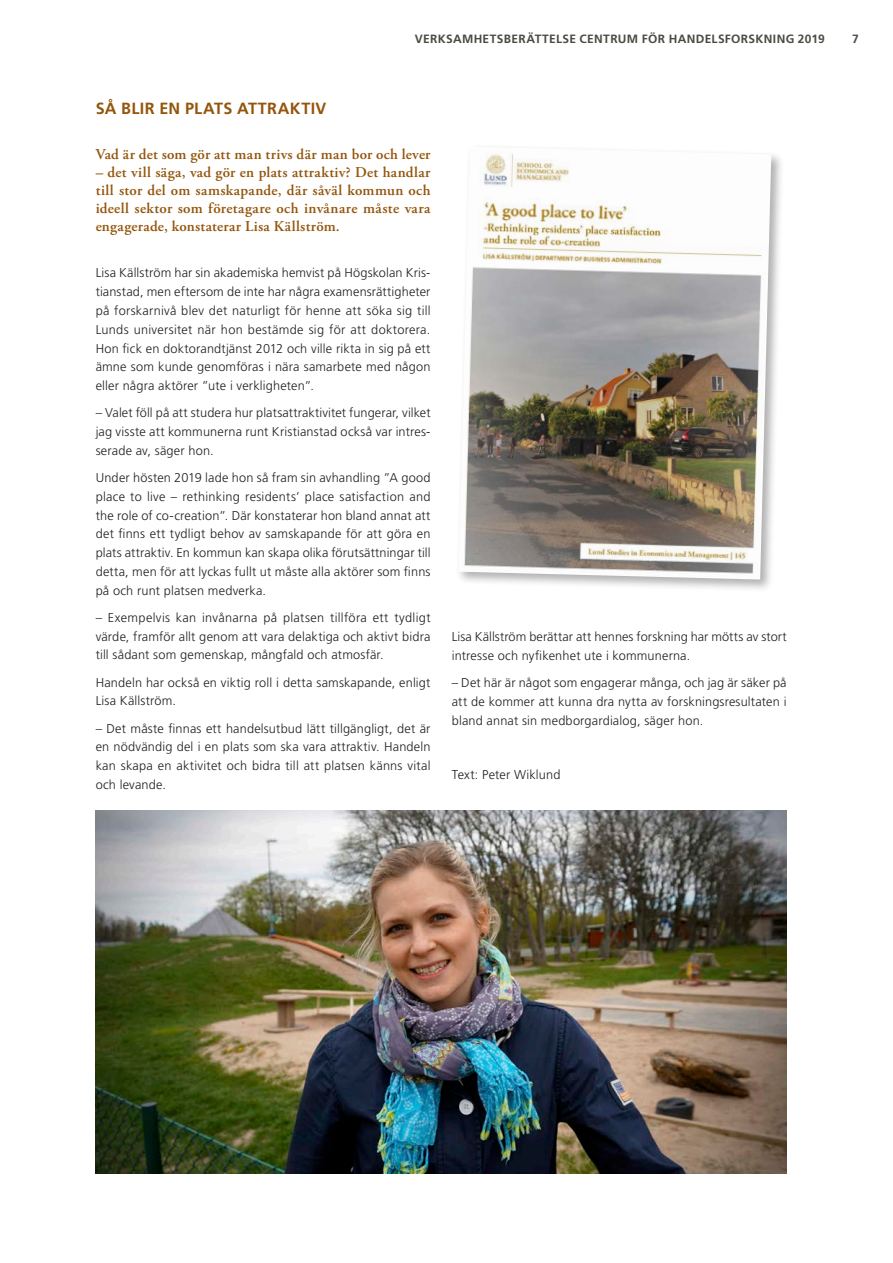
<style>
.page{position:relative;width:893px;height:1263px;background:#fff}
.page>*{position:absolute;margin:0;border:0;box-sizing:border-box;transform-origin:0 0}
.Brons_Underrubrik_1{font:700 16.2px "Frutiger LT Std";letter-spacing:.02em;color:#94550c}
.Brons_Ingress{font:600 15px/18px "Adobe Garamond Pro";letter-spacing:.02em;color:#94550c;text-align:justify}
.Svart_Brödtext_utan{font:300 12.75px/18.8px "Frutiger LT Std";letter-spacing:.015em;color:#231f20;text-align:justify}
.t1{font:700 12px "Frutiger LT Std";letter-spacing:.025em;color:#4c4b43}
</style>
<div class="page">
<img style="left:96px;top:811px;width:691px;height:363px">
<div style="left:456px;top:144px;width:328px;height:449px;background:#231f20;opacity:.35"></div>
<img style="left:459px;top:147px;width:312px;height:432px">
<p class="t1" style="left:415px;top:32px;width:412px">VERKSAMHETSBERÄTTELSE CENTRUM FÖR HANDELSFORSKNING 2019</p>
<p class="t1" style="left:852px;top:32px;width:8px">7</p>
<p class="Brons_Underrubrik_1" style="left:96px;top:99px;width:232px">SÅ BLIR EN PLATS ATTRAKTIV</p>
<p class="Brons_Ingress" style="left:96px;top:146px;width:336px">Vad är det som gör att man trivs där man bor och lever</p>
<p class="Brons_Ingress" style="left:96px;top:164px;width:336px">– det vill säga, vad gör en plats attraktiv? Det handlar till stor del om samskapande, där såväl kommun och ideell sektor som företagare och invånare måste vara engagerade, konstaterar Lisa Källström.</p>
<p class="Svart_Brödtext_utan" style="left:96px;top:264px;width:336px">Lisa Källström har sin akademiska hemvist på Högskolan Kris&shy;tianstad, men eftersom de inte har några examensrättigheter på forskarnivå blev det naturligt för henne att söka sig till Lunds universitet när hon bestämde sig för att doktorera.<br>Hon fick en doktorandtjänst 2012 och ville rikta in sig på ett ämne som kunde genomföras i nära samarbete med någon eller några aktörer ”ute i verkligheten”.</p>
<p class="Svart_Brödtext_utan" style="left:96px;top:404px;width:336px">– Valet föll på att studera hur platsattraktivitet fungerar, vilket jag visste att kommunerna runt Kristianstad också var intres&shy;serade av, säger hon.</p>
<p class="Svart_Brödtext_utan" style="left:96px;top:468px;width:336px">Under hösten 2019 lade hon så fram sin avhandling ”A good place to live – rethinking residents’ place satisfaction and the role of co-creation”. Där konstaterar hon bland annat att det finns ett tydligt behov av samskapande för att göra en plats attraktiv. En kommun kan skapa olika förutsättningar till detta, men för att lyckas fullt ut måste alla aktörer som finns på och runt platsen medverka.</p>
<p class="Svart_Brödtext_utan" style="left:96px;top:608px;width:336px">– Exempelvis kan invånarna på platsen tillföra ett tydligt värde, framför allt genom att vara delaktiga och aktivt bidra till sådant som gemenskap, mångfald och atmosfär.</p>
<p class="Svart_Brödtext_utan" style="left:96px;top:673px;width:336px">Handeln har också en viktig roll i detta samskapande, enligt<br>Lisa Källström.</p>
<p class="Svart_Brödtext_utan" style="left:96px;top:719px;width:336px">– Det måste finnas ett handelsutbud lätt tillgängligt, det är en nödvändig del i en plats som ska vara attraktiv. Handeln kan skapa en aktivitet och bidra till att platsen känns vital och levande.</p>
<p class="Svart_Brödtext_utan" style="left:452px;top:628px;width:336px">Lisa Källström berättar att hennes forskning har mötts av stort intresse och nyfikenhet ute i kommunerna.</p>
<p class="Svart_Brödtext_utan" style="left:452px;top:674px;width:336px">– Det här är något som engagerar många, och jag är säker på att de kommer att kunna dra nytta av forskningsresultaten i bland annat sin medborgardialog, säger hon.</p>
<p class="Svart_Brödtext_utan" style="left:452px;top:766px;width:110px">Text: Peter Wiklund</p>
</div>
